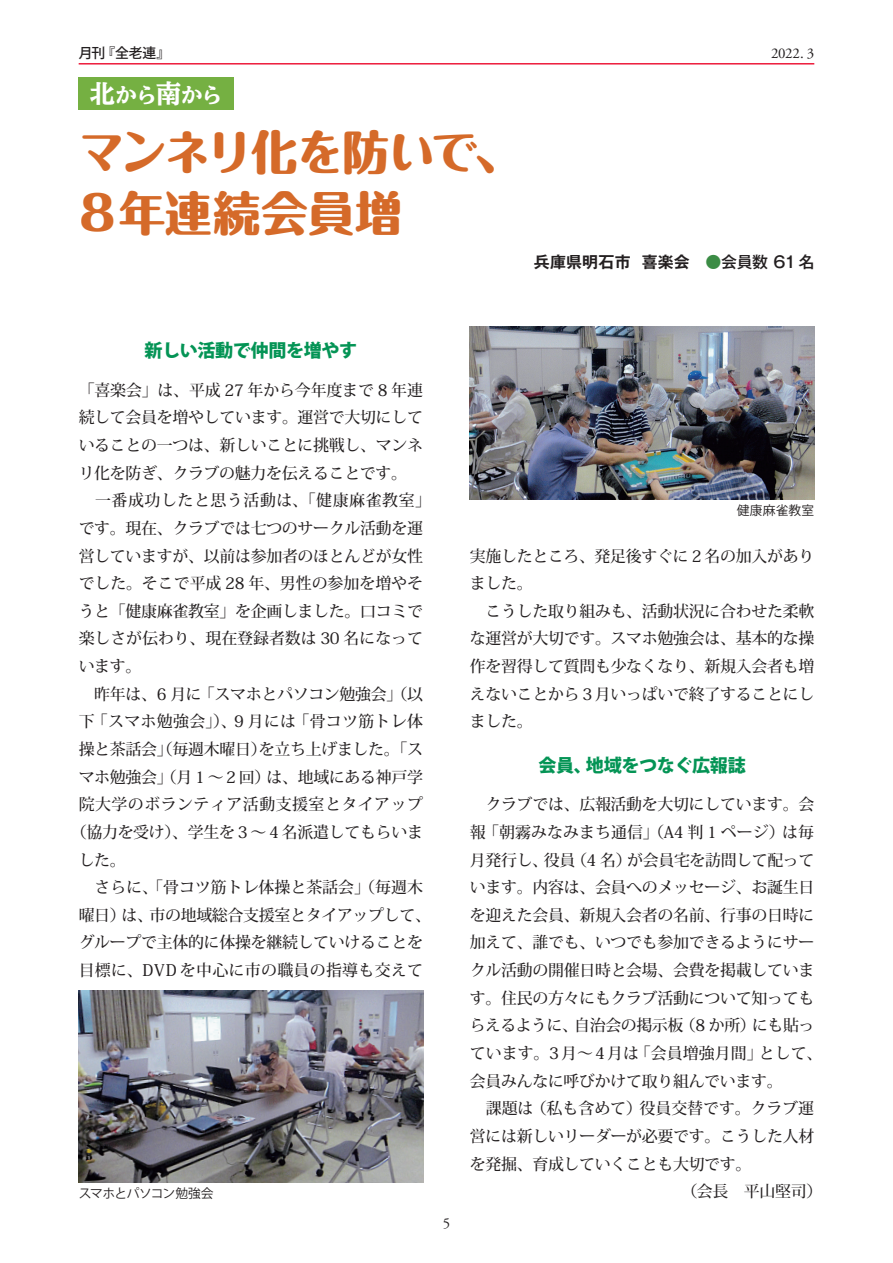
<style>
.page{position:relative;width:893px;height:1263px;background:#fff}
.page>*{position:absolute;margin:0;border:0;box-sizing:border-box;transform-origin:0 0}
.t1{font:800 46.8px/60.6px "Maru Fo Pro";letter-spacing:-.015em;color:#d56a29}
.t2{font:800 21.3px "TBUD Min Std";color:#fff}
.t3{font:800 18px "Koz Go Pro";letter-spacing:-.02em;color:#049455}
.t4{font:500 15.9px/27.6px "Koz Min Pro";letter-spacing:-.02em;color:#231f20}
.t5{font:500 15.9px "Koz Min Pro";letter-spacing:.005em;color:#231f20}
.t6{font:500 15.9px "Koz Min Pro";letter-spacing:.02em;color:#231f20}
.t7{font:500 15.9px "Koz Min Pro";color:#231f20}
.t8{font:500 15.9px "Koz Min Pro";letter-spacing:.035em;color:#231f20}
.t9{font:500 15.9px "Koz Min Pro";letter-spacing:.03em;color:#231f20}
.t10{font:700 15.9px "Gothic MB101 Pro De";letter-spacing:.01em;color:#231f20}
.t11{font:14.85px "Adobe Garamond";color:#231f20}
.t12{font:500 13.8px "Koz Go Pro";color:#231f20}
.t13{font:12.75px "Koz Go Pro";letter-spacing:-.045em;color:#231f20}
.t14{font:12.75px "Koz Go Pro";letter-spacing:-.005em;color:#231f20}
.s1{font-size:25.5px}
.s2{font-family:"Gothic MB101 Pro";font-weight:500;color:#3b8c45}
.s3{font-family:"Gothic MB101 Pro";font-weight:500}
</style>
<div class="page">
<hr style="left:79px;top:63px;width:735px;height:2px;background:#ed1a3a">
<div style="left:79px;top:77px;width:155px;height:32px;background:#75b042"></div>
<img style="left:79px;top:991px;width:344px;height:191px">
<img style="left:470px;top:326px;width:344px;height:174px">
<p class="t12" style="left:79px;top:44px;width:93px">月刊『全老連』</p>
<h2 class="t2" style="left:90px;top:78px;width:135px"><span class="s1">北</span>から<span class="s1">南</span>から</h2>
<h1 class="t1" style="left:78px;top:117px;width:444px">マンネリ化を防いで、<br>8年連続会員増</h1>
<p class="t11" style="left:771px;top:45px;width:45px">2022. 3</p>
<p class="t10" style="left:534px;top:249px;width:282px">兵庫県明石市 喜楽会 <span class="s2">●</span><span class="s3">会員数 61名</span></p>
<p class="t3" style="left:144px;top:339px;width:214px">新しい活動で仲間を増やす</p>
<p class="t4" style="left:79px;top:375px;width:346px">「喜楽会」は、平成 27 年から今年度まで 8 年連</p>
<p class="t4" style="left:79px;top:403px;width:346px">続して会員を増やしています。運営で大切にして</p>
<p class="t4" style="left:79px;top:431px;width:346px">いることの一つは、新しいことに挑戦し、マンネ</p>
<p class="t4" style="left:79px;top:458px;width:330px">リ化を防ぎ、クラブの魅力を伝えることです。</p>
<p class="t8" style="left:79px;top:489px;width:354px">　一番成功したと思う活動は、「健康麻雀教室」</p>
<p class="t4" style="left:79px;top:514px;width:346px">です。現在、クラブでは七つのサークル活動を運</p>
<p class="t4" style="left:79px;top:541px;width:346px">営していますが、以前は参加者のほとんどが女性</p>
<p class="t4" style="left:79px;top:569px;width:346px">でした。そこで平成 28 年、男性の参加を増やそ</p>
<p class="t4" style="left:79px;top:596px;width:346px">うと「健康麻雀教室」を企画しました。口コミで</p>
<p class="t4" style="left:79px;top:624px;width:346px">楽しさが伝わり、現在登録者数は 30 名になって</p>
<p class="t4" style="left:79px;top:652px;width:64px">います。</p>
<p class="t4" style="left:79px;top:679px;width:346px">　昨年は、6 月に 「スマホとパソコン勉強会」（以</p>
<p class="t6" style="left:79px;top:710px;width:346px">下 「スマホ勉強会」）、9 月には 「骨コツ筋トレ体</p>
<p class="t4" style="left:79px;top:735px;width:346px">操と茶話会」（毎週木曜日）を立ち上げました。「ス</p>
<p class="t4" style="left:79px;top:762px;width:346px">マホ勉強会」（月 1 ～ 2 回）は、地域にある神戸学</p>
<p class="t9" style="left:79px;top:793px;width:346px">院大学のボランティア活動支援室とタイアップ</p>
<p class="t4" style="left:71px;top:818px;width:354px">（協力を受け）、学生を 3 ～ 4 名派遣してもらいま</p>
<p class="t4" style="left:79px;top:845px;width:49px">した。</p>
<p class="t7" style="left:79px;top:876px;width:346px">　さらに、「骨コツ筋トレ体操と茶話会」（毎週木</p>
<p class="t4" style="left:79px;top:900px;width:354px">曜日）は、市の地域総合支援室とタイアップして、</p>
<p class="t4" style="left:79px;top:928px;width:346px">グループで主体的に体操を継続していけることを</p>
<p class="t6" style="left:79px;top:959px;width:346px">目標に、DVD を中心に市の職員の指導も交えて</p>
<p class="t13" style="left:79px;top:1185px;width:136px">スマホとパソコン勉強会</p>
<p class="t11" style="left:443px;top:1215px;width:9px">5</p>
<p class="t14" style="left:737px;top:502px;width:79px">健康麻雀教室</p>
<p class="t4" style="left:470px;top:541px;width:346px">実施したところ、発足後すぐに 2 名の加入がありました。<br>　こうした取り組みも、活動状況に合わせた柔軟な運営が大切です。スマホ勉強会は、基本的な操作を習得して質問も少なくなり、新規入会者も増えないことから 3 月いっぱいで終了することにしました。</p>
<p class="t3" style="left:538px;top:754px;width:209px">会員、地域をつなぐ広報誌</p>
<p class="t4" style="left:470px;top:790px;width:346px">　クラブでは、広報活動を大切にしています。会</p>
<p class="t5" style="left:470px;top:821px;width:346px">報 「朝霧みなみまち通信」（A4 判 1 ページ）は毎</p>
<p class="t4" style="left:470px;top:845px;width:346px">月発行し、役員 （4 名）が会員宅を訪問して配って</p>
<p class="t4" style="left:470px;top:873px;width:346px">います。内容は、会員へのメッセージ、お誕生日</p>
<p class="t4" style="left:470px;top:900px;width:346px">を迎えた会員、新規入会者の名前、行事の日時に</p>
<p class="t4" style="left:470px;top:928px;width:346px">加えて、誰でも、いつでも参加できるようにサー</p>
<p class="t4" style="left:470px;top:956px;width:346px">クル活動の開催日時と会場、会費を掲載していま</p>
<p class="t4" style="left:470px;top:983px;width:346px">す。住民の方々にもクラブ活動について知っても</p>
<p class="t4" style="left:470px;top:1011px;width:346px">らえるように、自治会の掲示板 （8 か所）にも貼っ</p>
<p class="t5" style="left:470px;top:1042px;width:354px">ています。3月～4月は 「会員増強月間」として、</p>
<p class="t4" style="left:470px;top:1066px;width:314px">会員みんなに呼びかけて取り組んでいます。</p>
<p class="t4" style="left:470px;top:1094px;width:346px">　課題は （私も含めて）役員交替です。クラブ運</p>
<p class="t4" style="left:470px;top:1122px;width:346px">営には新しいリーダーが必要です。こうした人材</p>
<p class="t4" style="left:470px;top:1149px;width:283px">を発掘、育成していくことも大切です。</p>
<p class="t4" style="left:681px;top:1177px;width:142px">（会長　平山堅司）</p>
</div>
